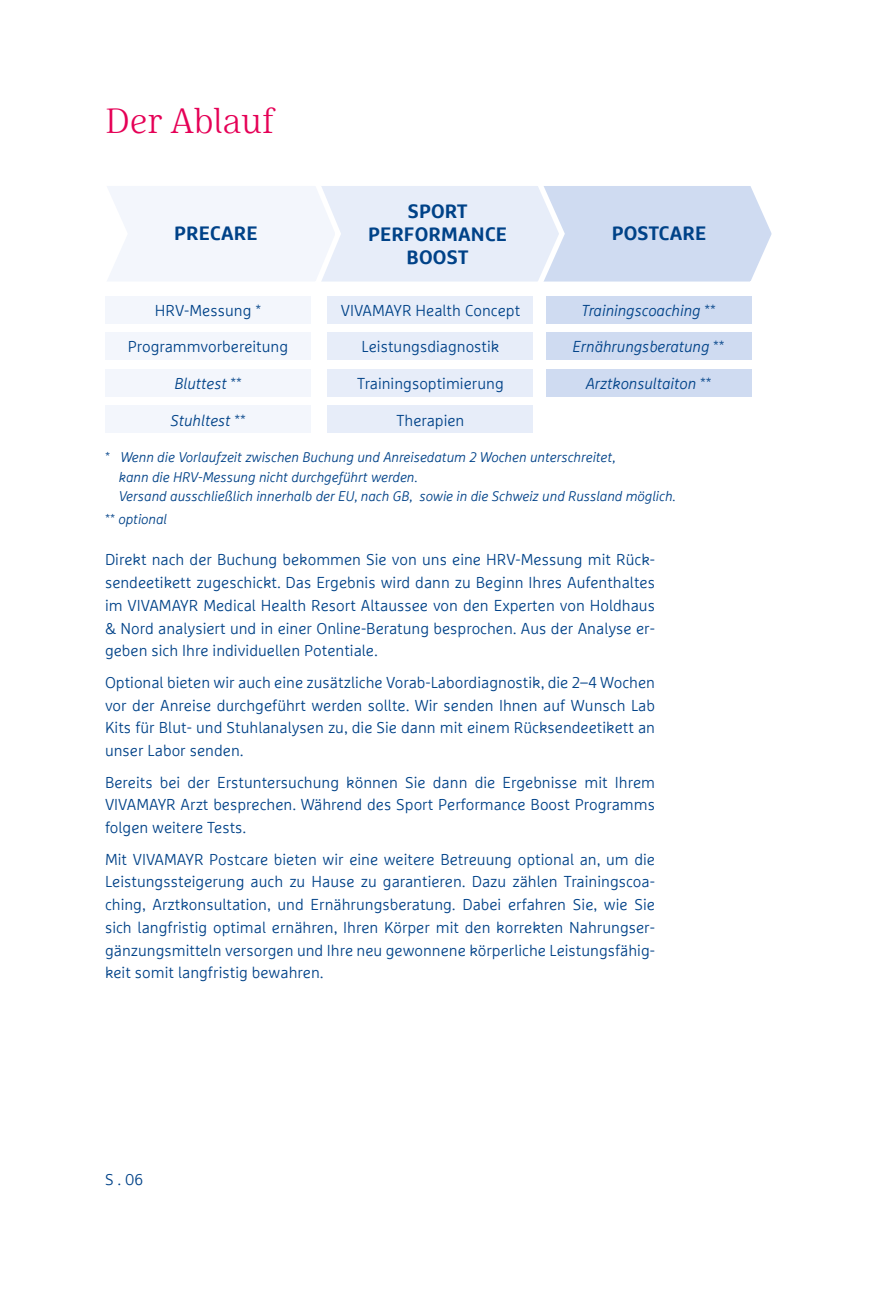
<style>
.page{position:relative;width:893px;height:1290px;background:#fff}
.page>*{position:absolute;margin:0;border:0;box-sizing:border-box;transform-origin:0 0}
.t1{font:300 35px "Marselis Serif Pro";color:#e50056}
.t2{font:700 19.25px/23.1px "Marselis Pro";letter-spacing:.01em;color:#004288;text-align:center}
.t3{font:300 15.75px/22.8px "Marselis Pro";color:#004288;text-align:justify}
.t4{font:italic 300 15.75px "Marselis Pro";color:#004288}
.t5{font:italic 300 14px/19.2px "Marselis Pro";color:#004288}
</style>
<div class="page">
<svg style="left:107px;top:186px;width:665px;height:96px"></svg>
<div style="left:105px;top:296px;width:206px;height:27px;background:#f3f6fc"></div>
<div style="left:328px;top:296px;width:205px;height:27px;background:#e7edf9"></div>
<div style="left:546px;top:296px;width:205px;height:27px;background:#cfdbf1"></div>
<div style="left:105px;top:332px;width:206px;height:28px;background:#f3f6fc"></div>
<div style="left:328px;top:332px;width:205px;height:28px;background:#e7edf9"></div>
<div style="left:546px;top:332px;width:205px;height:28px;background:#cfdbf1"></div>
<div style="left:105px;top:369px;width:206px;height:27px;background:#f3f6fc"></div>
<div style="left:328px;top:369px;width:205px;height:27px;background:#e7edf9"></div>
<div style="left:546px;top:369px;width:205px;height:27px;background:#cfdbf1"></div>
<div style="left:105px;top:405px;width:206px;height:28px;background:#f3f6fc"></div>
<div style="left:328px;top:405px;width:205px;height:28px;background:#e7edf9"></div>
<h1 class="t1" style="left:105px;top:99px;width:171px">Der Ablauf</h1>
<p class="t2" style="left:368px;top:200px;width:140px">SPORT<br>PERFORMANCE<br>BOOST</p>
<p class="t2" style="left:174px;top:221px;width:85px">PRECARE</p>
<p class="t2" style="left:612px;top:221px;width:96px">POSTCARE</p>
<p class="t3" style="left:155px;top:299px;width:108px">HRV-Messung *</p>
<p class="t3" style="left:341px;top:299px;width:181px">VIVAMAYR Health Concept</p>
<p class="t4" style="left:581px;top:301px;width:136px">Trainingscoaching **</p>
<p class="t3" style="left:128px;top:335px;width:162px">Programmvorbereitung</p>
<p class="t3" style="left:362px;top:335px;width:139px">Leistungsdiagnostik</p>
<p class="t4" style="left:573px;top:337px;width:153px">Ernährungsberatung **</p>
<p class="t4" style="left:174px;top:374px;width:69px">Bluttest **</p>
<p class="t3" style="left:357px;top:372px;width:148px">Trainingsoptimierung</p>
<p class="t4" style="left:586px;top:374px;width:127px">Arztkonsultaiton **</p>
<p class="t4" style="left:171px;top:410px;width:77px">Stuhltest **</p>
<p class="t5" style="left:119px;top:447px;width:558px;text-indent:-14px">* Wenn die Vorlaufzeit zwischen Buchung und Anreisedatum 2 Wochen unterschreitet,<br>kann die HRV-Messung nicht durchgeführt werden.<br>Versand ausschließlich innerhalb der EU, nach GB, sowie in die Schweiz und Russland möglich.</p>
<p class="t5" style="left:105px;top:509px;width:63px">** optional</p>
<p class="t3" style="left:397px;top:408px;width:69px">Therapien</p>
<p class="t3" style="left:105px;top:548px;width:552px">Direkt nach der Buchung bekommen Sie von uns eine HRV-Messung mit Rück&shy;sendeetikett zugeschickt. Das Ergebnis wird dann zu Beginn Ihres Aufenthaltes im VIVAMAYR Medical Health Resort Altaussee von den Experten von Holdhaus &amp; Nord analysiert und in einer Online-Beratung besprochen. Aus der Analyse er&shy;geben sich Ihre individuellen Potentiale.</p>
<p class="t3" style="left:105px;top:671px;width:552px">Optional bieten wir auch eine zusätzliche Vorab-Labordiagnostik, die 2–4 Wochen vor der Anreise durchgeführt werden sollte. Wir senden Ihnen auf Wunsch Lab Kits für Blut- und Stuhlanalysen zu, die Sie dann mit einem Rücksendeetikett an unser Labor senden.</p>
<p class="t3" style="left:105px;top:770px;width:552px">Bereits bei der Erstuntersuchung können Sie dann die Ergebnisse mit Ihrem VIVAMAYR Arzt besprechen. Während des Sport Performance Boost Programms folgen weitere Tests.</p>
<p class="t3" style="left:105px;top:847px;width:552px">Mit VIVAMAYR Postcare bieten wir eine weitere Betreuung optional an, um die Leistungssteigerung auch zu Hause zu garantieren. Dazu zählen Trainingscoa&shy;ching, Arztkonsultation, und Ernährungsberatung. Dabei erfahren Sie, wie Sie sich langfristig optimal ernähren, Ihren Körper mit den korrekten Nahrungser&shy;gänzungsmitteln versorgen und Ihre neu gewonnene körperliche Leistungsfähig&shy;keit somit langfristig bewahren.</p>
<p class="t3" style="left:105px;top:1168px;width:40px">S . 06</p>
</div>
